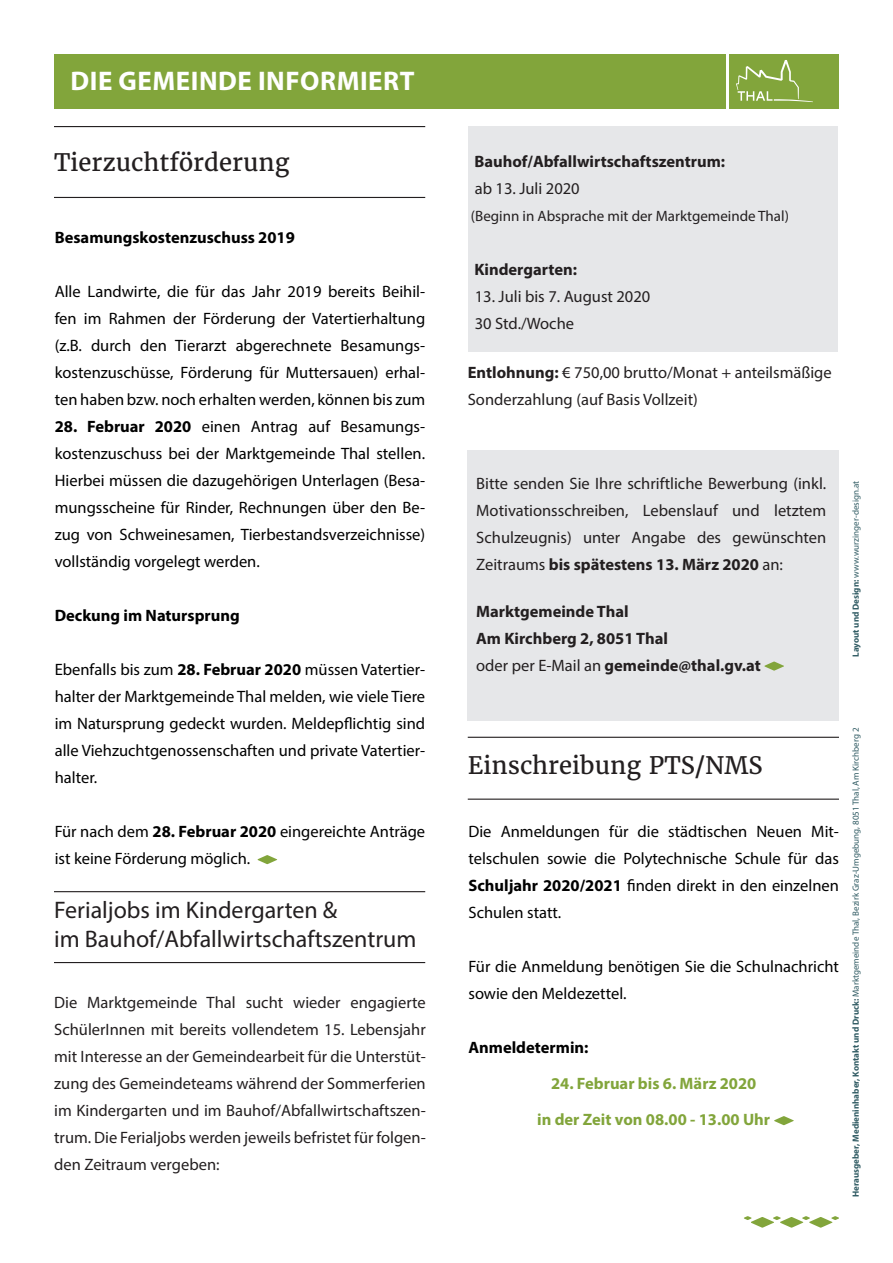
<style>
.page{position:relative;width:893px;height:1263px;background:#fff}
.page>*{position:absolute;margin:0;border:0;box-sizing:border-box;transform-origin:0 0}
.t1{font:700 27px "Myriad Pro";letter-spacing:.02em;color:#fff}
.t2{font:24px/28.8px "Myriad Pro";color:#231f20}
.t3{font:24px "Merriweather";color:#231f20}
.t4{font:16.5px/27px "Myriad Pro";color:#000;text-align:justify}
.t5{font:16.5px/27px "Myriad Pro";color:#231f20;text-align:justify}
.t6{font:700 16.5px/27px "Myriad Pro";color:#231f20}
.t7{font:700 16.5px "Myriad Pro";color:#000}
.t8{font:700 16.5px/36px "Myriad Pro";color:#82a53b;text-align:center}
.t9{font:15px "Myriad Pro";color:#231f20}
.t10{font:9px "Myriad Pro";color:#305b63}
.s1{font-weight:700}
.s2{font-weight:400}
</style>
<div class="page">
<svg style="left:744px;top:1216px;width:95px;height:11px"></svg>
<div style="left:729px;top:54px;width:110px;height:54px;background:#82a53b"></div>
<svg style="left:736px;top:60px;width:77px;height:42px"></svg>
<svg style="left:258px;top:855px;width:19px;height:9px"></svg>
<div style="left:468px;top:126px;width:369px;height:225px;background:#e6e7e9"></div>
<div style="left:468px;top:450px;width:371px;height:270px;background:#e6e7e9"></div>
<hr style="left:54px;top:197px;width:371px;height:1px;background:#231f20">
<hr style="left:54px;top:126px;width:371px;height:1px;background:#231f20">
<svg style="left:764px;top:662px;width:20px;height:9px"></svg>
<hr style="left:54px;top:962px;width:371px;height:1px;background:#231f20">
<hr style="left:54px;top:891px;width:371px;height:1px;background:#231f20">
<hr style="left:468px;top:798px;width:371px;height:2px;background:#231f20">
<hr style="left:468px;top:737px;width:371px;height:1px;background:#231f20">
<svg style="left:774px;top:1116px;width:20px;height:9px"></svg>
<div style="left:54px;top:54px;width:672px;height:54px;background:#82a53b"></div>
<h1 class="t1" style="left:71px;top:63px;width:345px">DIE GEMEINDE INFORMIERT</h1>
<h2 class="t3" style="left:54px;top:147px;width:237px">Tierzuchtförderung</h2>
<p class="t7" style="left:55px;top:227px;width:242px">Besamungskostenzuschuss 2019</p>
<p class="t4" style="left:55px;top:278px;width:372px">Alle Landwirte, die für das Jahr 2019 bereits Beihil&shy;fen im Rahmen der Förderung der Vatertierhaltung (z.B. durch den Tierarzt abgerechnete Besamungs&shy;kostenzuschüsse, Förderung für Muttersauen) erhal&shy;ten haben bzw. noch erhalten werden, können bis zum</p>
<p class="t4" style="left:55px;top:413px;width:372px"><span class="s1">28. Februar 2020</span> einen Antrag auf Besamungs&shy;kostenzuschuss bei der Marktgemeinde Thal stellen.<br>Hierbei müssen die dazugehörigen Unterlagen (Besa&shy;mungsscheine für Rinder, Rechnungen über den Be&shy;zug von Schweinesamen, Tierbestandsverzeichnisse) vollständig vorgelegt werden.</p>
<p class="t7" style="left:55px;top:605px;width:186px">Deckung im Natursprung</p>
<p class="t4" style="left:55px;top:656px;width:372px">Ebenfalls bis zum <span class="s1">28. Februar 2020</span> müssen Vatertier&shy;halter der Marktgemeinde Thal melden, wie viele Tiere im Natursprung gedeckt wurden. Meldepflichtig sind alle Viehzuchtgenossenschaften und private Vatertier&shy;halter.</p>
<p class="t4" style="left:55px;top:818px;width:372px">Für nach dem <span class="s1">28. Februar 2020</span> eingereichte Anträge ist keine Förderung möglich.</p>
<h2 class="t2" style="left:54px;top:895px;width:364px">Ferialjobs im Kindergarten &amp;<br>im Bauhof/Abfallwirtschaftszentrum</h2>
<p class="t5" style="left:54px;top:989px;width:373px">Die Marktgemeinde Thal sucht wieder engagierte SchülerInnen mit bereits vollendetem 15. Lebensjahr mit Interesse an der Gemeindearbeit für die Unterstüt&shy;zung des Gemeindeteams während der Sommerferien im Kindergarten und im Bauhof/Abfallwirtschaftszen&shy;trum. Die Ferialjobs werden jeweils befristet für folgen&shy;den Zeitraum vergeben:</p>
<p class="t6" style="left:474px;top:147px;width:252px">Bauhof/Abfallwirtschaftszentrum:</p>
<p class="t5" style="left:475px;top:174px;width:106px">ab 13. Juli 2020</p>
<p class="t9" style="left:471px;top:206px;width:320px">(Beginn in Absprache mit der Marktgemeinde Thal)</p>
<p class="t6" style="left:474px;top:255px;width:104px">Kindergarten:</p>
<p class="t5" style="left:475px;top:282px;width:177px">13. Juli bis 7. August 2020<br>30 Std./Woche</p>
<p class="t5" style="left:468px;top:359px;width:366px"><span class="s1">Entlohnung:</span> € 750,00 brutto/Monat + anteilsmäßige<br>Sonderzahlung (auf Basis Vollzeit)</p>
<p class="t5" style="left:476px;top:470px;width:351px">Bitte senden Sie Ihre schriftliche Bewerbung (inkl.<br>Motivationsschreiben, Lebenslauf und letztem Schulzeugnis) unter Angabe des gewünschten Zeitraums <span class="s1">bis spätestens 13. März 2020</span> an:</p>
<p class="t6" style="left:476px;top:598px;width:286px">Marktgemeinde Thal<br>Am Kirchberg 2, 8051 Thal<br><span class="s2">oder per E-Mail an</span> gemeinde@thal.gv.at</p>
<p class="t10" style="left:850px;top:657px;width:178px;rotate:-90deg"><span class="s1">Layout und Design:</span> www.wurzinger-design.at</p>
<h2 class="t3" style="left:468px;top:750px;width:296px">Einschreibung PTS/NMS</h2>
<p class="t4" style="left:468px;top:818px;width:372px">Die Anmeldungen für die städtischen Neuen Mit&shy;telschulen sowie die Polytechnische Schule für das <span class="s1">Schuljahr 2020/2021</span> finden direkt in den einzelnen Schulen statt.</p>
<p class="t4" style="left:468px;top:953px;width:372px">Für die Anmeldung benötigen Sie die Schulnachricht sowie den Meldezettel.</p>
<p class="t7" style="left:468px;top:1037px;width:122px">Anmeldetermin:</p>
<p class="t8" style="left:537px;top:1065px;width:235px">24. Februar bis 6. März 2020<br>in der Zeit von 08.00 - 13.00 Uhr</p>
<p class="t10" style="left:850px;top:1197px;width:471px;rotate:-90deg"><span class="s1">Herausgeber, Medieninhaber, Kontakt und Druck:</span> Marktgemeinde Thal, Bezirk Graz-Umgebung, 8051 Thal, Am Kirchberg 2</p>
</div>
